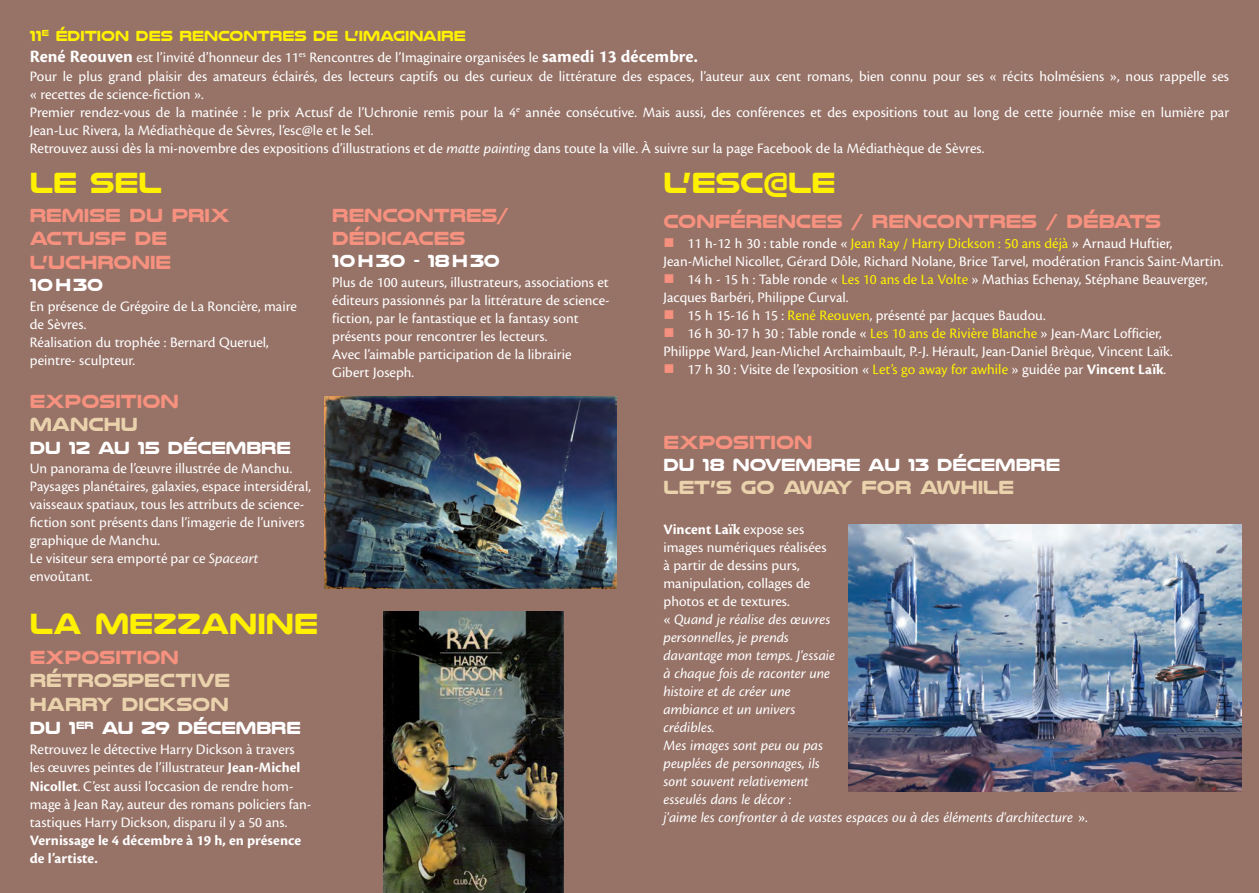
<style>
.page{position:relative;width:1259px;height:893px;background:#967267}
.page>*{position:absolute;margin:0;border:0;box-sizing:border-box;transform-origin:0 0}
.t1{font:700 30px "Nulshock Rg";color:#fff101}
.t2{font:700 19.5px/23.4px "Nulshock Rg";color:#f5917e}
.t3{font:700 19.5px/23.4px "Nulshock Rg";color:#ead2ac}
.t4{font:700 18px "Nulshock Rg";color:#fff}
.t5{font:700 18px "Nulshock Rg";letter-spacing:.06em;color:#fff}
.t6{font:15px/18px "Cronos Pro";color:#fff}
.t7{font:italic 15px/18px "Cronos Pro";color:#fff}
.t8{font:700 15px/18px "Cronos Pro";color:#fff}
.t9{font:700 15px "Nulshock Rg";color:#fff101}
.s1{font-weight:700;font-size:18px}
.s2{font-style:italic}
.s3{font-weight:700}
.s4{color:#f5917e}
.s5{color:#fff101}
.s6{font-weight:700;font-style:normal}
.s7{font-style:normal}
</style>
<div class="page">
<img style="left:324px;top:396px;width:293px;height:192px">
<img style="left:383px;top:611px;width:180px;height:282px">
<img style="left:848px;top:524px;width:393px;height:268px">
<p class="t9" style="left:30px;top:27px;width:437px">11<sup>E</sup> ÉDITION DES RENCONTRES DE L’IMAGINAIRE</p>
<p class="t6" style="left:30px;top:49px;width:1201px"><span class="s1">René Reouven</span> est l’invité d’honneur des 11<sup>es</sup> Rencontres de l’Imaginaire organisées le <span class="s1">samedi 13 décembre.<br></span>Pour le plus grand plaisir des amateurs éclairés, des lecteurs captifs ou des curieux de littérature des espaces, l’auteur aux cent romans, bien connu pour ses « récits holmésiens », nous rappelle ses « recettes de science-fiction ».<br>Premier rendez-vous de la matinée : le prix Actusf de l’Uchronie remis pour la 4<sup>e</sup> année consécutive. Mais aussi, des conférences et des expositions tout au long de cette journée mise en lumière par Jean-Luc Rivera, la Médiathèque de Sèvres, l’esc@le et le Sel.<br>Retrouvez aussi dès la mi-novembre des expositions d’illustrations et de <span class="s2">matte painting</span> dans toute la ville. À suivre sur la page Facebook de la Médiathèque de Sèvres.</p>
<h1 class="t1" style="left:30px;top:164px;width:133px">LE SEL</h1>
<h2 class="t2" style="left:30px;top:203px;width:201px">REMISE DU PRIX<br>ACTUSF DE<br>L’UCHRONIE</h2>
<p class="t4" style="left:30px;top:274px;width:75px">10H30</p>
<p class="t6" style="left:30px;top:298px;width:268px">En présence de Grégoire de La Roncière, maire de Sèvres.<br>Réalisation du trophée : Bernard Queruel, peintre- sculpteur.</p>
<h2 class="t2" style="left:30px;top:389px;width:151px">EXPOSITION</h2>
<h2 class="t3" style="left:30px;top:413px;width:109px">MANCHU</h2>
<p class="t4" style="left:30px;top:436px;width:262px">DU 12 AU 15 DÉCEMBRE</p>
<p class="t6" style="left:30px;top:461px;width:283px">Un panorama de l’œuvre illustrée de Manchu.<br>Paysages planétaires, galaxies, espace intersidéral, vaisseaux spatiaux, tous les attributs de science&shy;fiction sont présents dans l’imagerie de l’univers graphique de Manchu.<br>Le visiteur sera emporté par ce <span class="s2">Spaceart </span>envoûtant.</p>
<h1 class="t1" style="left:30px;top:606px;width:290px">LA MEZZANINE</h1>
<h2 class="t2" style="left:30px;top:645px;width:151px">EXPOSITION</h2>
<h2 class="t3" style="left:30px;top:669px;width:202px">RÉTROSPECTIVE<br>HARRY DICKSON</h2>
<p class="t4" style="left:30px;top:717px;width:272px">DU 1<sup>ER</sup> AU 29 DÉCEMBRE</p>
<p class="t6" style="left:30px;top:742px;width:283px">Retrouvez le détective Harry Dickson à travers les œuvres peintes de l’illustrateur <span class="s3">Jean-Michel Nicollet</span>. C’est aussi l’occasion de rendre hom&shy;mage à Jean Ray, auteur des romans policiers fan&shy;tastiques Harry Dickson, disparu il y a 50 ans.</p>
<p class="t8" style="left:30px;top:832px;width:273px">Vernissage le 4 décembre à 19 h, en présence de l’artiste.</p>
<h2 class="t2" style="left:332px;top:203px;width:178px">RENCONTRES/<br>DÉDICACES</h2>
<p class="t5" style="left:332px;top:250px;width:169px">10H30 - 18H30</p>
<p class="t6" style="left:332px;top:275px;width:279px">Plus de 100 auteurs, illustrateurs, associations et éditeurs passionnés par la littérature de science&shy;fiction, par le fantastique et la fantasy sont présents pour rencontrer les lecteurs.<br>Avec l’aimable participation de la librairie Gibert Joseph.</p>
<h1 class="t1" style="left:663px;top:164px;width:173px">L’ESC@LE</h1>
<h2 class="t2" style="left:663px;top:209px;width:499px">CONFÉRENCES / RENCONTRES / DÉBATS</h2>
<p class="t6" style="left:663px;top:236px;width:561px"><span class="s4">■</span> 11 h-12 h 30 : table ronde « <span class="s5">Jean Ray / Harry Dickson : 50 ans déjà</span> » Arnaud Huftier,<br>Jean-Michel Nicollet, Gérard Dôle, Richard Nolane, Brice Tarvel, modération Francis Saint-Martin.</p>
<p class="t6" style="left:663px;top:272px;width:546px"><span class="s4">■</span> 14 h - 15 h : Table ronde « <span class="s5">Les 10 ans de La Volte</span>» Mathias Echenay, Stéphane Beauverger,<br>Jacques Barbéri, Philippe Curval.</p>
<p class="t6" style="left:663px;top:308px;width:383px"><span class="s4">■</span> 15 h 15-16 h 15 : <span class="s5">René Reouven</span>, présenté par Jacques Baudou.</p>
<p class="t6" style="left:663px;top:326px;width:511px"><span class="s4">■</span> 16 h 30-17 h 30 : Table ronde « <span class="s5">Les 10 ans de Rivière Blanche</span>» Jean-Marc Lofficier,<br>Philippe Ward, Jean-Michel Archaimbault, P.-J. Hérault, Jean-Daniel Brèque, Vincent Laïk.</p>
<p class="t6" style="left:663px;top:362px;width:504px"><span class="s4">■</span> 17 h 30 : Visite de l’exposition « <span class="s5">Let’s go away for awhile</span>» guidée par <span class="s3">Vincent Laïk</span>.</p>
<h2 class="t2" style="left:663px;top:430px;width:151px">EXPOSITION</h2>
<p class="t4" style="left:663px;top:454px;width:398px">DU 18 NOVEMBRE AU 13 DÉCEMBRE</p>
<h2 class="t3" style="left:663px;top:475px;width:352px">LET’S GO AWAY FOR AWHILE</h2>
<p class="t7" style="left:663px;top:522px;width:426px"><span class="s6">Vincent Laïk</span> <span class="s7">expose ses<br>images numériques réalisées<br>à partir de dessins purs,<br>manipulation, collages de<br>photos et de textures.<br>«</span> Quand je réalise des œuvres<br>personnelles, je prends<br>davantage mon temps. J'essaie<br>à chaque fois de raconter une<br>histoire et de créer une<br>ambiance et un univers<br>crédibles.<br>Mes images sont peu ou pas<br>peuplées de personnages, ils<br>sont souvent relativement<br>esseulés dans le décor :<br>j'aime les confronter à de vastes espaces ou à des éléments d'architecture <span class="s7">».</span></p>
</div>
